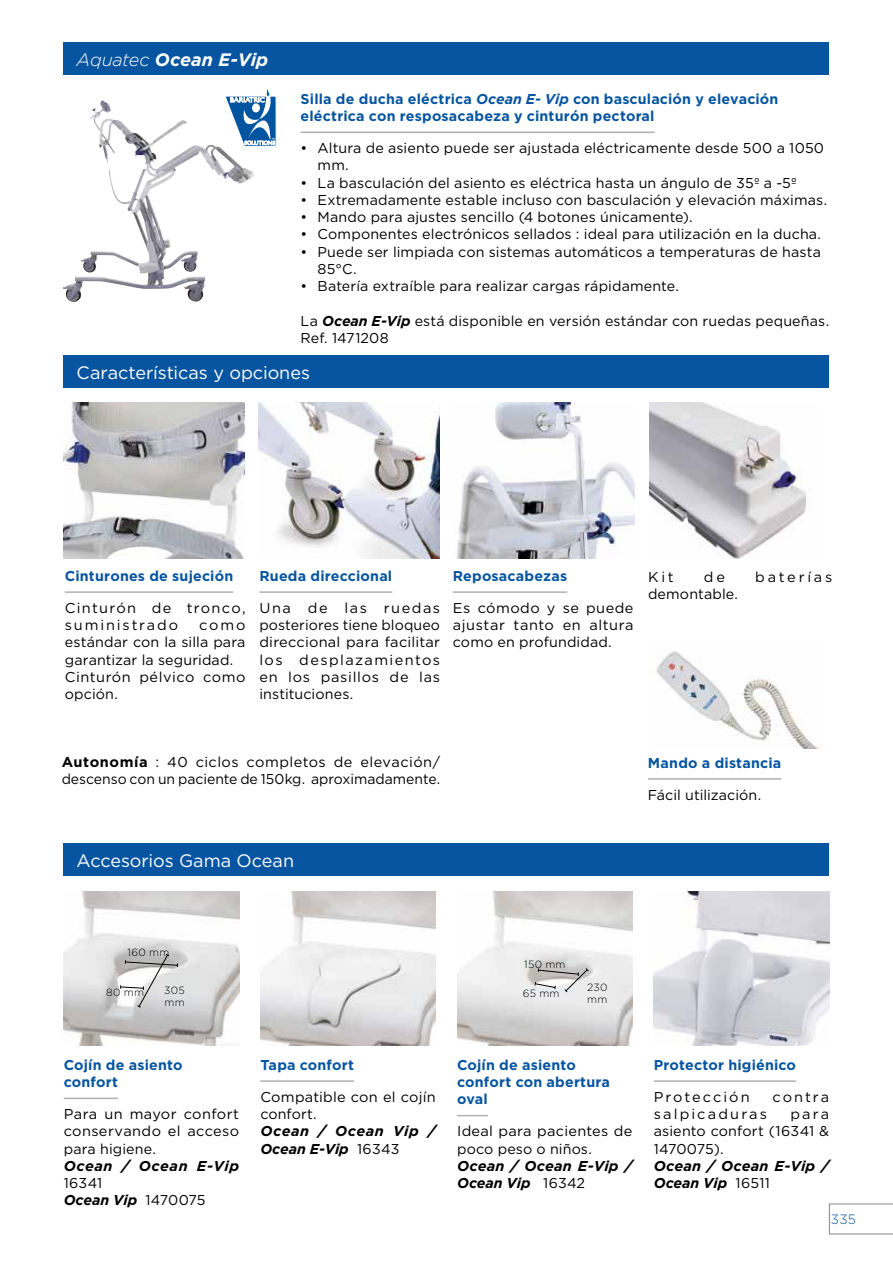
<style>
.page{position:relative;width:893px;height:1263px;background:#fff}
.page>*{position:absolute;margin:0;border:0;box-sizing:border-box;transform-origin:0 0}
.t1{font:18px "Gotham";letter-spacing:-.005em;color:#fff}
.t2{font:italic 700 18px "Gotham";letter-spacing:.005em;color:#fff}
.t3{font:14.25px/17.2px "Gotham";letter-spacing:.01em;color:#000}
.t4{font:700 14.25px/17.2px "Gotham";letter-spacing:.015em;color:#0755a0}
.t5{font:italic 700 14.25px/17.2px "Gotham";letter-spacing:.015em;color:#000}
.t6{font:italic 700 14.25px/17.2px "Gotham";letter-spacing:.035em;color:#000}
.t7{font:14.25px/17.2px "Gotham";letter-spacing:.095em;color:#000}
.t8{font:14.25px "Gotham";letter-spacing:.145em;color:#000}
.t9{font:14.25px "Gotham";letter-spacing:.135em;color:#000}
.t10{font:14.25px "Gotham";letter-spacing:.19em;color:#000}
.t11{font:300 13.5px "Gotham";color:#0755a0}
.t12{font:300 10.5px/12.6px "Gotham";letter-spacing:.025em;color:#000}
.s1{font-weight:300}
.s2{font-style:italic}
.s3{font-weight:700;font-style:italic}
.s4{font-weight:700}
.s5{font-weight:400;font-style:normal}
</style>
<div class="page">
<div style="left:64px;top:355px;width:765px;height:33px;background:#0755a0"></div>
<div style="left:64px;top:43px;width:765px;height:32px;background:#0755a0"></div>
<div style="left:64px;top:843px;width:765px;height:33px;background:#0755a0"></div>
<img style="left:260px;top:891px;width:176px;height:155px">
<img style="left:654px;top:891px;width:175px;height:155px">
<hr style="left:64px;top:1097px;width:54px;height:2px;background:#b2b1b1">
<hr style="left:260px;top:1080px;width:94px;height:2px;background:#b2b1b1">
<hr style="left:654px;top:1080px;width:142px;height:2px;background:#b2b1b1">
<hr style="left:457px;top:1115px;width:31px;height:1px;background:#b2b1b1">
<img style="left:64px;top:891px;width:175px;height:155px">
<svg style="left:120px;top:953px;width:58px;height:55px"></svg>
<img style="left:457px;top:891px;width:175px;height:155px">
<svg style="left:534px;top:967px;width:55px;height:26px"></svg>
<hr style="left:301px;top:132px;width:354px;height:1px;background:#b2b1b1">
<svg style="left:62px;top:100px;width:193px;height:202px"></svg>
<img style="left:90px;top:101px;width:24px;height:94px">
<svg style="left:224px;top:89px;width:53px;height:58px"></svg>
<img style="left:649px;top:402px;width:158px;height:157px">
<hr style="left:65px;top:591px;width:168px;height:2px;background:#b2b1b1">
<hr style="left:453px;top:591px;width:114px;height:2px;background:#b2b1b1">
<img style="left:64px;top:403px;width:180px;height:155px">
<img style="left:456px;top:403px;width:179px;height:155px">
<hr style="left:259px;top:591px;width:133px;height:2px;background:#b2b1b1">
<img style="left:258px;top:403px;width:181px;height:155px">
<hr style="left:648px;top:778px;width:133px;height:2px;background:#b2b1b1">
<img style="left:656px;top:651px;width:163px;height:98px">
<svg style="left:829px;top:1204px;width:64px;height:30px"></svg>
<p class="t2" style="left:77px;top:48px;width:193px"><span class="s1">Aquatec</span> Ocean E-Vip</p>
<p class="t4" style="left:301px;top:90px;width:479px">Silla de ducha eléctrica <span class="s2">Ocean E- Vip</span> con basculación y elevación eléctrica con resposacabeza y cinturón pectoral</p>
<p class="t3" style="left:318px;top:139px;width:508px;text-indent:-17px">• Altura de asiento puede ser ajustada eléctricamente desde 500 a 1050 mm.</p>
<p class="t3" style="left:301px;top:174px;width:498px">• La basculación del asiento es eléctrica hasta un ángulo de 35º a -5º</p>
<p class="t3" style="left:301px;top:191px;width:528px">• Extremadamente estable incluso con basculación y elevación máximas.</p>
<p class="t3" style="left:301px;top:208px;width:393px">• Mando para ajustes sencillo (4 botones únicamente).</p>
<p class="t3" style="left:301px;top:225px;width:522px">• Componentes electrónicos sellados : ideal para utilización en la ducha.</p>
<p class="t3" style="left:318px;top:243px;width:505px;text-indent:-17px">• Puede ser limpiada con sistemas automáticos a temperaturas de hasta<br>85°C.</p>
<p class="t3" style="left:301px;top:277px;width:380px">• Batería extraíble para realizar cargas rápidamente.</p>
<p class="t3" style="left:301px;top:312px;width:530px">La <span class="s3">Ocean E-Vip</span> está disponible en versión estándar con ruedas pequeñas.<br>Ref. 1471208</p>
<p class="t1" style="left:77px;top:361px;width:235px">Características y opciones</p>
<p class="t4" style="left:65px;top:567px;width:170px">Cinturones de sujeción</p>
<p class="t7" style="left:65px;top:599px;width:182px">Cinturón de tronco, suministrado</p>
<p class="t3" style="left:65px;top:616px;width:182px;text-indent:134px">como estándar con la silla para garantizar la seguridad.<br>Cinturón pélvico como opción.</p>
<p class="t4" style="left:259px;top:567px;width:134px">Rueda direccional</p>
<p class="t3" style="left:259px;top:599px;width:182px;text-align:justify">Una de las ruedas posteriores tiene bloqueo direccional para facilitar los desplazamientos en los pasillos de las instituciones.</p>
<p class="t4" style="left:453px;top:567px;width:116px">Reposacabezas</p>
<p class="t3" style="left:453px;top:599px;width:182px;text-align:justify">Es cómodo y se puede ajustar tanto en altura como en profundidad.</p>
<p class="t3" style="left:648px;top:568px;width:27px">Kit</p>
<p class="t3" style="left:704px;top:568px;width:23px">de</p>
<p class="t10" style="left:755px;top:567px;width:79px">baterías</p>
<p class="t3" style="left:648px;top:585px;width:91px">demontable.</p>
<p class="t3" style="left:62px;top:753px;width:380px"><span class="s4">Autonomía</span> : 40 ciclos completos de elevación/ descenso con un paciente de 150kg. aproximadamente.</p>
<p class="t4" style="left:648px;top:754px;width:135px">Mando a distancia</p>
<p class="t3" style="left:648px;top:786px;width:115px">Fácil utilización.</p>
<p class="t1" style="left:77px;top:849px;width:219px">Accesorios Gama Ocean</p>
<p class="t12" style="left:128px;top:946px;width:43px">160 mm</p>
<p class="t12" style="left:106px;top:985px;width:39px">80 mm</p>
<p class="t12" style="left:587px;top:980px;width:22px">230 mm</p>
<p class="t12" style="left:524px;top:957px;width:43px">150 mm</p>
<p class="t12" style="left:523px;top:987px;width:38px">65 mm</p>
<p class="t12" style="left:164px;top:983px;width:22px">305 mm</p>
<p class="t4" style="left:64px;top:1056px;width:120px">Cojín de asiento confort</p>
<p class="t3" style="left:64px;top:1105px;width:177px;text-align:justify">Para un mayor confort conservando el acceso para higiene.</p>
<p class="t6" style="left:64px;top:1157px;width:177px">Ocean / Ocean E-Vip</p>
<p class="t3" style="left:64px;top:1174px;width:143px">16341<br><span class="s3">Ocean Vip</span> 1470075</p>
<p class="t4" style="left:260px;top:1056px;width:95px">Tapa confort</p>
<p class="t3" style="left:260px;top:1088px;width:177px">Compatible con el cojín confort.</p>
<p class="t6" style="left:260px;top:1122px;width:177px">Ocean / Ocean Vip /<br>Ocean E-Vip <span class="s5">16343</span></p>
<p class="t4" style="left:457px;top:1056px;width:154px">Cojín de asiento confort con abertura oval</p>
<p class="t3" style="left:457px;top:1122px;width:177px">Ideal para pacientes de poco peso o niños.</p>
<p class="t5" style="left:457px;top:1157px;width:177px">Ocean / Ocean E-Vip /<br>Ocean Vip <span class="s5">16342</span></p>
<p class="t4" style="left:654px;top:1056px;width:144px">Protector higiénico</p>
<p class="t9" style="left:654px;top:1088px;width:97px">Protección</p>
<p class="t3" style="left:772px;top:1088px;width:58px">contra</p>
<p class="t8" style="left:654px;top:1105px;width:115px">salpicaduras</p>
<p class="t3" style="left:654px;top:1105px;width:177px;text-align:justify;text-indent:137px">para asiento confort (16341 &amp; 1470075).</p>
<p class="t5" style="left:654px;top:1157px;width:177px">Ocean / Ocean E-Vip /<br>Ocean Vip <span class="s5">16511</span></p>
<p class="t11" style="left:831px;top:1211px;width:27px">335</p>
</div>
